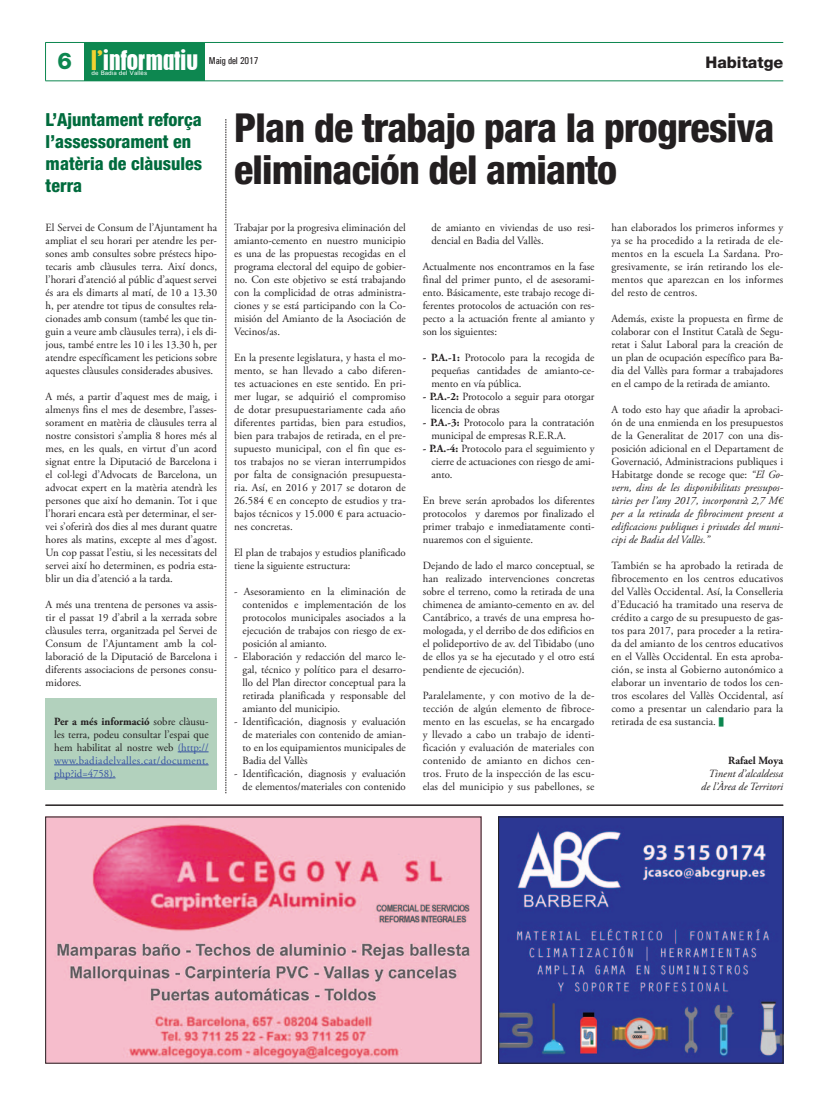
<style>
.page{position:relative;width:823px;height:1106px;background:#fff}
.page>*{position:absolute;margin:0;border:0;box-sizing:border-box;transform-origin:0 0}
.t1{font:800 condensed 40px/42px "Helvetica Neue LT Std";letter-spacing:-.02em;color:#231f20}
.t2{font:800 23px "Helvetica Neue LT Std";color:#0d8750}
.t3{font:22.3px "Pilsen Plakat";color:#fff}
.t4{font:800 condensed 18px/22px "Helvetica Neue LT Std";color:#006b3d}
.t5{font:800 16px "Helvetica Neue LT Std";color:#231f20}
.t6{font:11px/13px "Adobe Garamond Pro";color:#231f20;text-align:justify}
.t7{font:italic 11px/13px "Adobe Garamond Pro";color:#231f20;text-align:right}
.t8{font:700 11px "Adobe Garamond Pro";color:#231f20}
.t9{font:500 condensed 10px "Univers";color:#231f20}
.t10{font:500 6.4px "Univers";color:#fff}
.s1{color:#f2d231}
.s2{font-weight:700}
.s3{color:#3853a3}
.s4{font-style:italic}
.s5{color:#0d8750}
</style>
<div class="page">
<img style="left:47px;top:818px;width:432px;height:243px">
<img style="left:500px;top:818px;width:280px;height:243px">
<div style="left:498px;top:816px;width:284px;height:247px;border:1px solid #231f20"></div>
<hr style="left:45px;top:804px;width:737px;height:1px;background:#231f20">
<hr style="left:45px;top:805px;width:737px;height:1px;background:#231f20">
<hr style="left:45px;top:42px;width:737px;height:1px;background:#0d8750">
<hr style="left:45px;top:81px;width:737px;height:1px;background:#0d8750">
<hr style="left:45px;top:42px;width:1px;height:39px;background:#0d8750">
<div style="left:84px;top:42px;width:121px;height:39px;background:#0d8750"></div>
<div style="left:45px;top:698px;width:172px;height:91px;background:#b2d1bd"></div>
<hr style="left:178px;top:751px;width:30px;height:1px;background:#3853a3">
<hr style="left:54px;top:764px;width:154px;height:1px;background:#3853a3">
<hr style="left:54px;top:777px;width:61px;height:1px;background:#3853a3">
<svg style="left:225px;top:119px;width:1px;height:674px"></svg>
<h3 class="t3" style="left:91px;top:42px;width:108px"><span class="s1">l'</span>informatiu</h3>
<h3 class="t5" style="left:705px;top:53px;width:79px">Habitatge</h3>
<h2 class="t2" style="left:58px;top:47px;width:16px">6</h2>
<p class="t9" style="left:209px;top:55px;width:51px">Maig del 2017</p>
<p class="t10" style="left:91px;top:69px;width:57px">de Badia del Vallès</p>
<h3 class="t4" style="left:46px;top:109px;width:158px">L’Ajuntament reforça l’assessorament en matèria de clàusules terra</h3>
<p class="t6" style="left:46px;top:221px;width:173px">El Servei de Consum de l’Ajuntament ha ampliat el seu horari per atendre les per&shy;sones amb consultes sobre préstecs hipo&shy;tecaris amb clàusules terra. Així doncs, l’horari d’atenció al públic d’aquest servei és ara els dimarts al matí, de 10 a 13.30 h, per atendre tot tipus de consultes rela&shy;cionades amb consum (també les que tin&shy;guin a veure amb clàusules terra), i els di&shy;jous, també entre les 10 i les 13.30 h, per atendre específicament les peticions sobre aquestes clàusules considerades abusives.</p>
<p class="t6" style="left:46px;top:390px;width:173px">A més, a partir d’aquest mes de maig, i almenys fins el mes de desembre, l’asses&shy;sorament en matèria de clàusules terra al nostre consistori s’amplia 8 hores més al mes, en les quals, en virtut d’un acord signat entre la Diputació de Barcelona i el col·legi d’Advocats de Barcelona, un advocat expert en la matèria atendrà les persones que així ho demanin. Tot i que l’horari encara està per determinar, el ser&shy;vei s’oferirà dos dies al mes durant quatre hores als matins, excepte al mes d’agost.<br>Un cop passat l’estiu, si les necessitats del servei així ho determinen, es podria esta&shy;blir un dia d’atenció a la tarda.</p>
<p class="t6" style="left:46px;top:598px;width:173px">A més una trentena de persones va assis&shy;tir el passat 19 d’abril a la xerrada sobre clàusules terra, organitzada pel Servei de Consum de l’Ajuntament amb la col· laboració de la Diputació de Barcelona i diferents associacions de persones consu&shy;midores.</p>
<p class="t6" style="left:54px;top:715px;width:156px"><span class="s2">Per a més informació</span> sobre clàusu&shy;les terra, podeu consultar l’espai que hem habilitat al nostre web <span class="s3">(http:// www.badiadelvalles.cat/document. php?id=4758).</span></p>
<h1 class="t1" style="left:234px;top:106px;width:541px">Plan de trabajo para la progresiva eliminación del amianto</h1>
<p class="t6" style="left:234px;top:221px;width:173px">Trabajar por la progresiva eliminación del amianto-cemento en nuestro municipio es una de las propuestas recogidas en el programa electoral del equipo de gobier&shy;no. Con este objetivo se está trabajando con la complicidad de otras administra&shy;ciones y se está participando con la Co&shy;misión del Amianto de la Asociación de Vecinos/as.</p>
<p class="t6" style="left:234px;top:351px;width:173px">En la presente legislatura, y hasta el mo&shy;mento, se han llevado a cabo diferen&shy;tes actuaciones en este sentido. En pri&shy;mer lugar, se adquirió el compromiso de dotar presupuestariamente cada año diferentes partidas, bien para estudios, bien para trabajos de retirada, en el pre&shy;supuesto municipal, con el fin que es&shy;tos trabajos no se vieran interrumpidos por falta de consignación presupuesta&shy;ria. Así, en 2016 y 2017 se dotaron de 26.584 € en concepto de estudios y tra&shy;bajos técnicos y 15.000 € para actuacio&shy;nes concretas.</p>
<p class="t6" style="left:234px;top:546px;width:173px">El plan de trabajos y estudios planificado tiene la siguiente estructura:</p>
<p class="t6" style="left:242px;top:585px;width:165px;text-indent:-9px">- Asesoramiento en la eliminación de contenidos e implementación de los protocolos municipales asociados a la ejecución de trabajos con riesgo de ex&shy;posición al amianto.</p>
<p class="t6" style="left:242px;top:650px;width:165px;text-indent:-9px">- Elaboración y redacción del marco le&shy;gal, técnico y político para el desarro&shy;llo del Plan director conceptual para la retirada planificada y responsable del amianto del municipio.</p>
<p class="t6" style="left:242px;top:715px;width:165px;text-indent:-9px">- Identificación, diagnosis y evaluación de materiales con contenido de amian&shy;to en los equipamientos municipales de Badia del Vallès</p>
<p class="t6" style="left:234px;top:767px;width:173px;text-align:right">- Identificación, diagnosis y evaluación de elementos/materiales con contenido</p>
<p class="t6" style="left:431px;top:221px;width:164px">de amianto en viviendas de uso resi&shy;dencial en Badia del Vallès.</p>
<p class="t6" style="left:422px;top:260px;width:173px">Actualmente nos encontramos en la fase final del primer punto, el de asesorami&shy;ento. Básicamente, este trabajo recoge di&shy;ferentes protocolos de actuación con res&shy;pecto a la actuación frente al amianto y son los siguientes:</p>
<p class="t6" style="left:431px;top:351px;width:165px;text-indent:-9px"><span class="s2">- P.A.-1:</span> Protocolo para la recogida de pequeñas cantidades de amianto-ce&shy;mento en vía pública.</p>
<p class="t6" style="left:431px;top:390px;width:165px;text-indent:-9px"><span class="s2">- P.A.-2:</span> Protocolo a seguir para otorgar licencia de obras</p>
<p class="t6" style="left:431px;top:416px;width:164px;text-indent:-9px"><span class="s2">- P.A.-3:</span> Protocolo para la contratación municipal de empresas R.E.R.A.</p>
<p class="t6" style="left:431px;top:442px;width:165px;text-indent:-9px"><span class="s2">- P.A.-4:</span> Protocolo para el seguimiento y cierre de actuaciones con riesgo de ami&shy;anto.</p>
<p class="t6" style="left:422px;top:494px;width:173px">En breve serán aprobados los diferentes protocolos y daremos por finalizado el primer trabajo e inmediatamente conti&shy;nuaremos con el siguiente.</p>
<p class="t6" style="left:422px;top:559px;width:173px">Dejando de lado el marco conceptual, se han realizado intervenciones concretas sobre el terreno, como la retirada de una chimenea de amianto-cemento en av. del Cantábrico, a través de una empresa ho&shy;mologada, y el derribo de dos edificios en el polideportivo de av. del Tibidabo (uno de ellos ya se ha ejecutado y el otro está pendiente de ejecución).</p>
<p class="t6" style="left:422px;top:689px;width:173px">Paralelamente, y con motivo de la de&shy;tección de algún elemento de fibroce&shy;mento en las escuelas, se ha encargado y llevado a cabo un trabajo de identi&shy;ficación y evaluación de materiales con contenido de amianto en dichos cen&shy;tros. Fruto de la inspección de las escu&shy;elas del municipio y sus pabellones, se</p>
<p class="t6" style="left:611px;top:221px;width:173px">han elaborados los primeros informes y ya se ha procedido a la retirada de ele&shy;mentos en la escuela La Sardana. Pro&shy;gresivamente, se irán retirando los ele&shy;mentos que aparezcan en los informes del resto de centros.</p>
<p class="t6" style="left:611px;top:312px;width:173px">Además, existe la propuesta en firme de colaborar con el Institut Català de Segu&shy;retat i Salut Laboral para la creación de un plan de ocupación específico para Ba&shy;dia del Vallès para formar a trabajadores en el campo de la retirada de amianto.</p>
<p class="t6" style="left:611px;top:403px;width:173px">A todo esto hay que añadir la aprobaci&shy;ón de una enmienda en los presupuestos de la Generalitat de 2017 con una dis&shy;posición adicional en el Departament de Governació, Administracions publiques i Habitatge donde se recoge que: <span class="s4">“El Go&shy;vern, dins de les disponibilitats pressupos&shy;tàries per l’any 2017, incorporarà 2,7 M€ per a la retirada de fibrociment present a edificacions publiques i privades del muni&shy;cipi de Badia del Vallès.”</span></p>
<p class="t6" style="left:611px;top:559px;width:173px">También se ha aprobado la retirada de fibrocemento en los centros educativos del Vallès Occidental. Así, la Conselleria d’Educació ha tramitado una reserva de crédito a cargo de su presupuesto de gas&shy;tos para 2017, para proceder a la retira&shy;da del amianto de los centros educativos en el Vallès Occidental. En esta aproba&shy;ción, se insta al Gobierno autonómico a elaborar un inventario de todos los cen&shy;tros escolares del Vallès Occidental, así como a presentar un calendario para la retirada de esa sustancia. <span class="s5">■</span></p>
<p class="t8" style="left:727px;top:754px;width:57px">Rafael Moya</p>
<p class="t7" style="left:700px;top:767px;width:83px">Tinent d’alcaldessa de l’Àrea de Territori</p>
</div>
